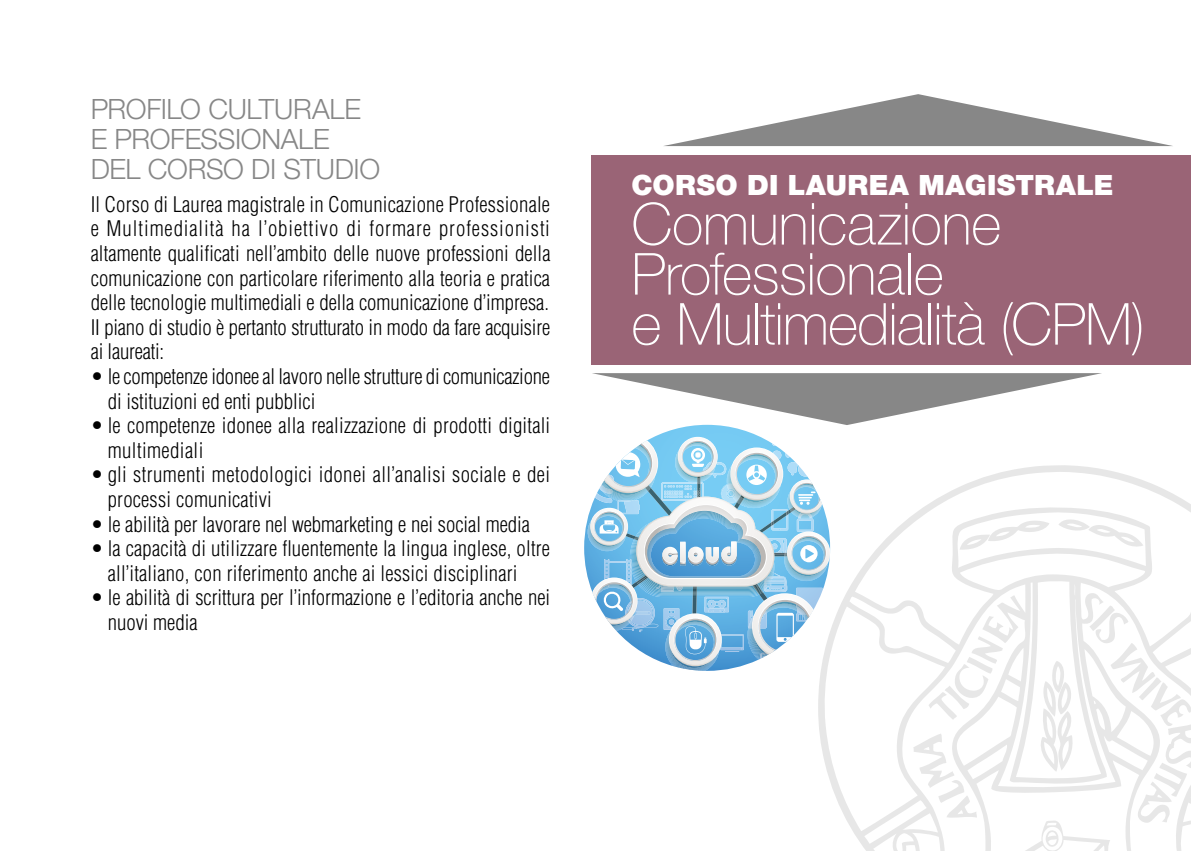
<style>
.page{position:relative;width:1191px;height:851px;background:#fff}
.page>*{position:absolute;margin:0;border:0;box-sizing:border-box;transform-origin:0 0}
.t1{font:100 58px/50px "Helvetica Neue";letter-spacing:-.01em;color:#fff}
.t2{font:300 28px/30px "Helvetica Neue";letter-spacing:-.01em;color:#878787}
.t3{font:900 28px "Helvetica Neue";letter-spacing:.01em;color:#fff}
.t4{font:300 condensed 21px/24.6px "Helvetica";color:#000}
.t5{font:300 condensed 21px/24.6px "Helvetica";letter-spacing:.02em;color:#000}
</style>
<div class="page">
<svg style="left:818px;top:465px;width:373px;height:385px"></svg>
<svg style="left:1058px;top:519px;width:85px;height:28px"></svg>
<svg style="left:959px;top:520px;width:90px;height:30px"></svg>
<svg style="left:913px;top:605px;width:278px;height:245px"></svg>
<svg style="left:664px;top:94px;width:509px;height:52px"></svg>
<svg style="left:592px;top:373px;width:510px;height:52px"></svg>
<div style="left:591px;top:155px;width:600px;height:209px;background:#9a6476"></div>
<svg style="left:587px;top:431px;width:243px;height:239px"></svg>
<h2 class="t2" style="left:91px;top:93px;width:291px">PROFILO CULTURALE<br>E PROFESSIONALE<br>DEL CORSO DI STUDIO</h2>
<p class="t4" style="left:91px;top:192px;width:461px;text-align:justify">Il Corso di Laurea magistrale in Comunicazione Professionale e Multimedialità ha l’obiettivo di formare professionisti altamente qualificati nell’ambito delle nuove professioni della comunicazione con particolare riferimento alla teoria e pratica delle tecnologie multimediali e della comunicazione d’impresa.<br>II piano di studio è pertanto strutturato in modo da fare acquisire ai laureati:</p>
<p class="t4" style="left:108px;top:364px;width:444px;text-indent:-17px">• le competenze idonee al lavoro nelle strutture di comunicazione di istituzioni ed enti pubblici</p>
<p class="t4" style="left:108px;top:413px;width:444px;text-indent:-17px">• le competenze idonee alla realizzazione di prodotti digitali multimediali</p>
<p class="t5" style="left:108px;top:462px;width:444px;text-indent:-17px">• gli strumenti metodologici idonei all’analisi sociale e dei processi comunicativi</p>
<p class="t4" style="left:91px;top:511px;width:441px">• le abilità per lavorare nel webmarketing e nei social media</p>
<p class="t4" style="left:108px;top:536px;width:444px;text-indent:-17px">• la capacità di utilizzare fluentemente la lingua inglese, oltre all’italiano, con riferimento anche ai lessici disciplinari</p>
<p class="t4" style="left:108px;top:585px;width:444px;text-indent:-17px">• le abilità di scrittura per l’informazione e l’editoria anche nei nuovi media</p>
<h2 class="t3" style="left:631px;top:168px;width:483px">CORSO DI LAUREA MAGISTRALE</h2>
<h1 class="t1" style="left:631px;top:199px;width:515px">Comunicazione<br>Professionale<br>e Multimedialità (CPM)</h1>
</div>
